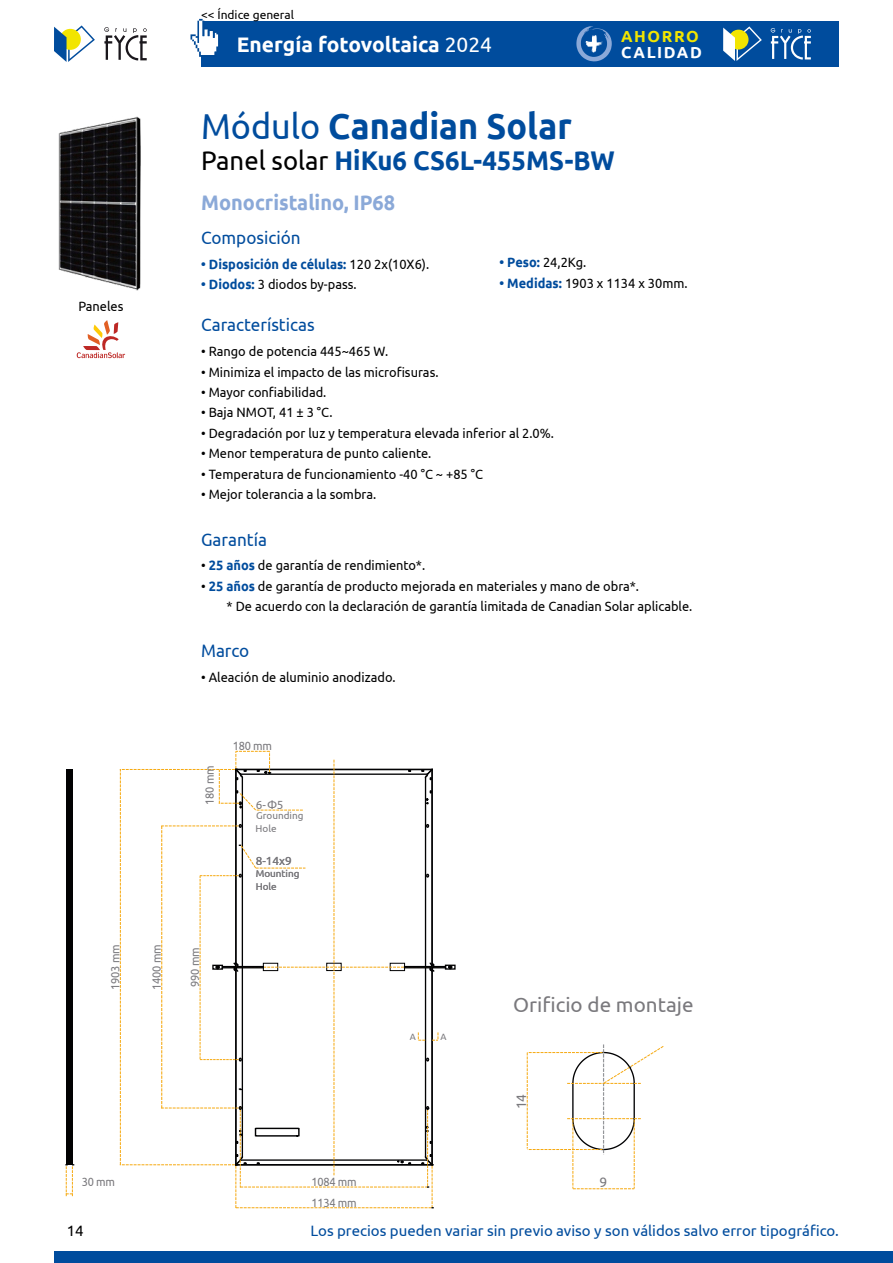
<style>
.page{position:relative;width:893px;height:1263px;background:#fff}
.page>*{position:absolute;margin:0;border:0;box-sizing:border-box;transform-origin:0 0}
.Tex_-_24_In{font:700 36px "Ubuntu";color:#004c9d;scale:.95 1}
.Tex_-_18{font:700 27px "Ubuntu";color:#004c9d;scale:.95 1}
.t1{font:700 21px "Ubuntu";color:#fff}
.Tex_-_18-2{font:700 21px "Ubuntu";color:#8ba9d8;scale:.95 1}
.t2{font:20.7px "Ubuntu";color:#7a797d}
.Tex_-_12{font:18px "Ubuntu";color:#004c9d;scale:.95 1}
.t3{font:700 16.05px "Ubuntu";letter-spacing:.1em;color:#fff}
.t4{font:700 16.05px "Ubuntu";letter-spacing:.1em;color:#f2e500}
.t5{font:15px "Ubuntu";color:#004c9d}
.t6{font:15px "Ubuntu";color:#000}
.t7{font:13.8px "Ubuntu";color:#7a797d}
.Tex_-_9{font:13.5px "Ubuntu";color:#000;scale:.95 1}
.Tex_-_9_sangria{font:13.5px "Ubuntu";color:#000;scale:.95 1}
.Tex_-_9-2{font:700 13.5px "Ubuntu";color:#004c9d;scale:.95 1}
.C-Tex_-_9{font:13.5px "Ubuntu";color:#000;scale:.95 1}
.t8{font:12px "Ubuntu";letter-spacing:-.02em;color:#7a797d;scale:.92 1}
.t9{font:12px "Ubuntu";color:#000}
.t10{font:11.85px "Ubuntu";color:#7a797d}
.t11{font:9.9px/12.9px "Ubuntu";color:#7a797d}
.t12{font:9.15px "Ubuntu";color:#7a797d}
.s1{font-weight:400}
.s2{font-weight:400;color:#000}
.s3{font-weight:700;color:#004c9d}
</style>
<div class="page">
<div style="left:201px;top:21px;width:638px;height:45px;background:#004c9d"></div>
<svg style="left:576px;top:26px;width:36px;height:35px"></svg>
<div style="left:54px;top:1251px;width:839px;height:12px;background:#004c9d"></div>
<svg style="left:104px;top:27px;width:43px;height:33px"></svg>
<svg style="left:54px;top:25px;width:41px;height:37px"></svg>
<svg style="left:771px;top:28px;width:40px;height:32px"></svg>
<svg style="left:723px;top:26px;width:39px;height:35px"></svg>
<svg style="left:190px;top:19px;width:29px;height:38px"></svg>
<div style="left:66px;top:769px;width:7px;height:396px;background:#010102"></div>
<svg style="left:66px;top:1164px;width:8px;height:32px"></svg>
<div style="left:445px;top:964px;width:11px;height:6px;border:1px solid #010102"></div>
<svg style="left:120px;top:751px;width:332px;height:457px"></svg>
<svg style="left:527px;top:1044px;width:137px;height:145px"></svg>
<img style="left:58px;top:116px;width:83px;height:175px">
<svg style="left:77px;top:320px;width:48px;height:38px"></svg>
<p class="t9" style="left:201px;top:8px;width:94px">&lt;&lt; Índice general</p>
<h3 class="t1" style="left:237px;top:32px;width:257px">Energía fotovoltaica <span class="s1">2024</span></h3>
<p class="t4" style="left:621px;top:27px;width:79px">AHORRO</p>
<p class="t3" style="left:621px;top:43px;width:82px">CALIDAD</p>
<p class="Tex_-_24_In" style="left:201px;top:104px;width:392px"><span class="s1">Módulo</span> Canadian Solar</p>
<p class="Tex_-_18" style="left:201px;top:144px;width:437px"><span class="s2">Panel solar</span> HiKu6 CS6L-455MS-BW</p>
<p class="Tex_-_18-2" style="left:201px;top:189px;width:206px">Monocristalino, IP68</p>
<p class="Tex_-_12" style="left:201px;top:227px;width:106px">Composición</p>
<p class="Tex_-_9-2" style="left:201px;top:256px;width:242px">• Disposición de células: <span class="s2">120 2x(10X6).</span></p>
<p class="Tex_-_9" style="left:201px;top:276px;width:165px"><span class="s3">• Diodos:</span> 3 diodos by-pass.</p>
<p class="Tex_-_9" style="left:500px;top:254px;width:93px"><span class="s3">• Peso:</span> 24,2Kg.</p>
<p class="Tex_-_9" style="left:500px;top:275px;width:199px"><span class="s3">• Medidas:</span> 1903 x 1134 x 30mm.</p>
<p class="C-Tex_-_9" style="left:78px;top:298px;width:49px">Paneles</p>
<p class="Tex_-_12" style="left:201px;top:314px;width:121px">Características</p>
<p class="Tex_-_9" style="left:201px;top:343px;width:198px">• Rango de potencia 445~465 W.</p>
<p class="Tex_-_9" style="left:201px;top:363px;width:251px">• Minimiza el impacto de las microfisuras.</p>
<p class="Tex_-_9" style="left:201px;top:384px;width:133px">• Mayor confiabilidad.</p>
<p class="Tex_-_9" style="left:201px;top:404px;width:140px">• Baja NMOT, 41 ± 3 °C.</p>
<p class="Tex_-_9" style="left:201px;top:425px;width:373px">• Degradación por luz y temperatura elevada inferior al 2.0%.</p>
<p class="Tex_-_9" style="left:201px;top:445px;width:244px">• Menor temperatura de punto caliente.</p>
<p class="Tex_-_9" style="left:201px;top:466px;width:298px">• Temperatura de funcionamiento -40 °C ~ +85 °C</p>
<p class="Tex_-_9" style="left:201px;top:486px;width:186px">• Mejor tolerancia a la sombra.</p>
<p class="Tex_-_12" style="left:201px;top:528px;width:71px">Garantía</p>
<p class="Tex_-_9" style="left:201px;top:557px;width:237px">• <span class="s3">25 años</span> de garantía de rendimiento*.</p>
<p class="Tex_-_9" style="left:201px;top:578px;width:462px">• <span class="s3">25 años</span> de garantía de producto mejorada en materiales y mano de obra*.</p>
<p class="Tex_-_9_sangria" style="left:227px;top:598px;width:492px">* De acuerdo con la declaración de garantía limitada de Canadian Solar aplicable.</p>
<p class="Tex_-_12" style="left:201px;top:640px;width:52px">Marco</p>
<p class="Tex_-_9" style="left:201px;top:669px;width:206px">• Aleación de aluminio anodizado.</p>
<p class="t8" style="left:233px;top:739px;width:44px">180 mm</p>
<p class="t8" style="left:202px;top:805px;width:44px;rotate:-90deg">180 mm</p>
<p class="t10" style="left:256px;top:797px;width:29px">6-Φ5</p>
<p class="t11" style="left:256px;top:809px;width:49px">Grounding<br>Hole</p>
<p class="t10" style="left:256px;top:854px;width:38px">8-14x9</p>
<p class="t11" style="left:256px;top:867px;width:45px">Mounting<br>Hole</p>
<p class="t8" style="left:108px;top:990px;width:51px;rotate:-90deg">1903 mm</p>
<p class="t8" style="left:149px;top:990px;width:51px;rotate:-90deg">1400 mm</p>
<p class="t8" style="left:188px;top:987px;width:44px;rotate:-90deg">990 mm</p>
<p class="t2" style="left:456px;top:992px;width:182px">Orificio de montaje</p>
<p class="t2" style="left:513px;top:992px;width:182px">Orificio de montaje</p>
<p class="t12" style="left:410px;top:1031px;width:8px">A</p>
<p class="t12" style="left:441px;top:1031px;width:8px">A</p>
<p class="t7" style="left:513px;top:1109px;width:17px;rotate:-90deg">14</p>
<p class="t8" style="left:82px;top:1175px;width:38px">30 mm</p>
<p class="t8" style="left:311px;top:1174px;width:51px">1084 mm</p>
<p class="t7" style="left:600px;top:1173px;width:9px">9</p>
<p class="t8" style="left:311px;top:1195px;width:51px">1134 mm</p>
<p class="t6" style="left:67px;top:1221px;width:18px">14</p>
<p class="t5" style="left:311px;top:1221px;width:530px">Los precios pueden variar sin previo aviso y son válidos salvo error tipográfico.</p>
</div>
